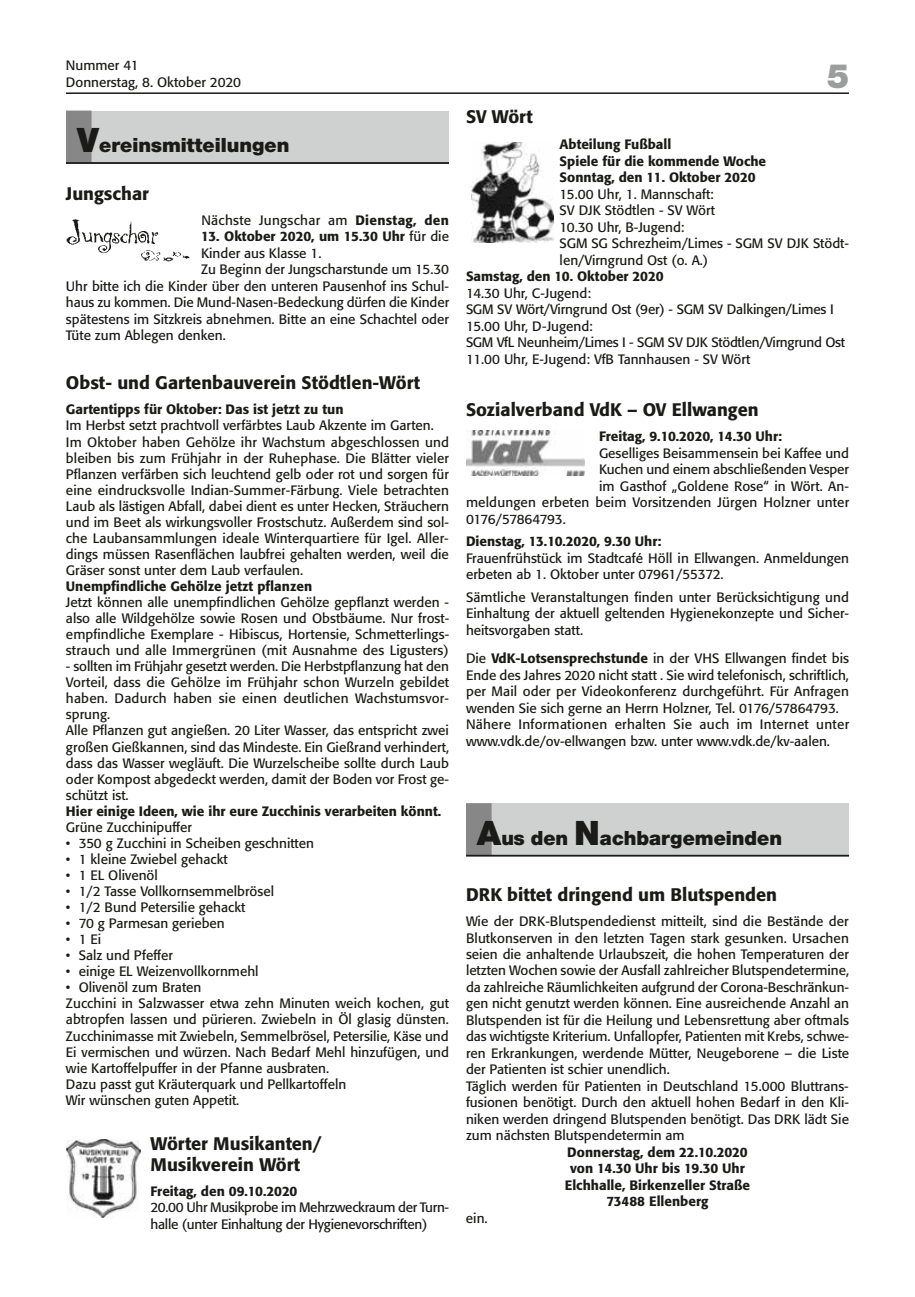
<style>
.page{position:relative;width:915px;height:1297px;background:#fff}
.page>*{position:absolute;margin:0;border:0;box-sizing:border-box;transform-origin:0 0}
.t1{font:900 36px "Nimbus Sans Novus T";color:#9c9d9d}
.t2{font:900 21px "Nimbus Sans Novus T";color:#1a1a18}
.t3{font:500 18px/21px "Formata";color:#1a1a18}
.t4{font:13.5px/16.5px "Formata";color:#1a1a18}
.t5{font:500 13.5px/16.5px "Formata";color:#1a1a18}
.t6{font:13.5px/16.5px "Formata";letter-spacing:-.02em;color:#1a1a18}
.t7{font:13.5px "Formata";letter-spacing:.02em;color:#1a1a18}
.t8{font:13.5px "Formata";letter-spacing:-.04em;color:#1a1a18}
.s1{font-size:36.15px}
.s2{font-weight:500}
.s3{font-weight:400}
</style>
<div class="page">
<hr style="left:66px;top:92px;width:782px;height:2px;background:#1a1a18">
<div style="left:66px;top:111px;width:383px;height:51px;background:#cfd0d0"></div>
<div style="left:66px;top:111px;width:25px;height:52px;background:#868786"></div>
<hr style="left:66px;top:162px;width:383px;height:2px;background:#1a1a18">
<img style="left:66px;top:219px;width:124px;height:43px">
<img style="left:67px;top:1139px;width:74px;height:78px">
<img style="left:471px;top:142px;width:82px;height:100px">
<div style="left:466px;top:803px;width:382px;height:52px;background:#cfd0d0"></div>
<div style="left:466px;top:803px;width:25px;height:52px;background:#868786"></div>
<hr style="left:466px;top:855px;width:382px;height:2px;background:#1a1a18">
<img style="left:466px;top:430px;width:118px;height:45px">
<p class="t4" style="left:66px;top:57px;width:176px">Nummer 41<br>Donnerstag, 8. Oktober 2020</p>
<h2 class="t2" style="left:77px;top:133px;width:214px"><span class="s1">V</span>ereinsmitteilungen</h2>
<h3 class="t3" style="left:66px;top:183px;width:84px">Jungschar</h3>
<p class="t7" style="left:201px;top:212px;width:249px">Nächste Jungschar am <span class="s2">Dienstag, den</span></p>
<p class="t5" style="left:201px;top:228px;width:249px">13. Oktober 2020, um 15.30 Uhr <span class="s3">für die</span></p>
<p class="t4" style="left:201px;top:245px;width:122px">Kinder aus Klasse 1.</p>
<p class="t4" style="left:201px;top:261px;width:249px">Zu Beginn der Jungscharstunde um 15.30</p>
<p class="t4" style="left:66px;top:278px;width:384px">Uhr bitte ich die Kinder über den unteren Pausenhof ins Schul-</p>
<p class="t4" style="left:66px;top:294px;width:384px">haus zu kommen. Die Mund-Nasen-Bedeckung dürfen die Kinder</p>
<p class="t4" style="left:66px;top:311px;width:384px">spätestens im Sitzkreis abnehmen. Bitte an eine Schachtel oder</p>
<p class="t4" style="left:66px;top:327px;width:161px">Tüte zum Ablegen denken.</p>
<h3 class="t3" style="left:66px;top:372px;width:355px">Obst- und Gartenbauverein Stödtlen-Wört</h3>
<p class="t5" style="left:66px;top:401px;width:279px">Gartentipps für Oktober: Das ist jetzt zu tun</p>
<p class="t4" style="left:66px;top:418px;width:384px;line-height:16px">Im Herbst setzt prachtvoll verfärbtes Laub Akzente im Garten.<br>Im Oktober haben Gehölze ihr Wachstum abgeschlossen und bleiben bis zum Frühjahr in der Ruhephase. Die Blätter vieler Pflanzen verfärben sich leuchtend gelb oder rot und sorgen für eine eindrucksvolle Indian-Summer-Färbung. Viele betrachten Laub als lästigen Abfall, dabei dient es unter Hecken, Sträuchern und im Beet als wirkungsvoller Frostschutz. Außerdem sind sol&shy;che Laubansammlungen ideale Winterquartiere für Igel. Aller&shy;dings müssen Rasenflächen laubfrei gehalten werden, weil die Gräser sonst unter dem Laub verfaulen.</p>
<p class="t5" style="left:66px;top:578px;width:248px">Unempfindliche Gehölze jetzt pflanzen</p>
<p class="t4" style="left:66px;top:594px;width:384px;line-height:16px;text-align:justify">Jetzt können alle unempfindlichen Gehölze gepflanzt werden - also alle Wildgehölze sowie Rosen und Obstbäume. Nur frost&shy;empfindliche Exemplare - Hibiscus, Hortensie, Schmetterlings&shy;strauch und alle Immergrünen (mit Ausnahme des Ligusters)</p>
<p class="t4" style="left:66px;top:658px;width:384px;line-height:16px">- sollten im Frühjahr gesetzt werden. Die Herbstpflanzung hat den Vorteil, dass die Gehölze im Frühjahr schon Wurzeln gebildet haben. Dadurch haben sie einen deutlichen Wachstumsvor&shy;sprung.<br>Alle Pflanzen gut angießen. 20 Liter Wasser, das entspricht zwei großen Gießkannen, sind das Mindeste. Ein Gießrand verhindert, dass das Wasser wegläuft. Die Wurzelscheibe sollte durch Laub oder Kompost abgedeckt werden, damit der Boden vor Frost ge&shy;schützt ist.</p>
<p class="t5" style="left:66px;top:803px;width:376px">Hier einige Ideen, wie ihr eure Zucchinis verarbeiten könnt.</p>
<p class="t4" style="left:66px;top:819px;width:127px">Grüne Zucchinipuffer</p>
<p class="t4" style="left:66px;top:835px;width:249px">• 350 g Zucchini in Scheiben geschnitten</p>
<p class="t4" style="left:66px;top:851px;width:163px">• 1 kleine Zwiebel gehackt</p>
<p class="t4" style="left:66px;top:867px;width:93px">• 1 EL Olivenöl</p>
<p class="t4" style="left:66px;top:883px;width:209px">• 1/2 Tasse Vollkornsemmelbrösel</p>
<p class="t4" style="left:66px;top:899px;width:181px">• 1/2 Bund Petersilie gehackt</p>
<p class="t4" style="left:66px;top:915px;width:160px">• 70 g Parmesan gerieben</p>
<p class="t4" style="left:66px;top:931px;width:37px">• 1 Ei</p>
<p class="t4" style="left:66px;top:947px;width:108px">• Salz und Pfeffer</p>
<p class="t4" style="left:66px;top:963px;width:194px">• einige EL Weizenvollkornmehl</p>
<p class="t4" style="left:66px;top:979px;width:384px;line-height:16px">• Olivenöl zum Braten<br>Zucchini in Salzwasser etwa zehn Minuten weich kochen, gut abtropfen lassen und pürieren. Zwiebeln in Öl glasig dünsten.<br>Zucchinimasse mit Zwiebeln, Semmelbrösel, Petersilie, Käse und Ei vermischen und würzen. Nach Bedarf Mehl hinzufügen, und wie Kartoffelpuffer in der Pfanne ausbraten.<br>Dazu passt gut Kräuterquark und Pellkartoffeln<br>Wir wünschen guten Appetit.</p>
<h3 class="t3" style="left:150px;top:1132px;width:172px">Wörter Musikanten/<br>Musikverein Wört</h3>
<p class="t5" style="left:150px;top:1182px;width:148px">Freitag, den 09.10.2020</p>
<p class="t6" style="left:150px;top:1199px;width:300px">20.00 Uhr Musikprobe im Mehrzweckraum der Turn&shy;halle (unter Einhaltung der Hygienevorschriften)</p>
<h3 class="t3" style="left:466px;top:106px;width:68px">SV Wört</h3>
<h1 class="t1" style="left:826px;top:55px;width:24px">5</h1>
<p class="t5" style="left:559px;top:136px;width:208px">Abteilung Fußball<br>Spiele für die kommende Woche<br>Sonntag, den 11. Oktober 2020</p>
<p class="t4" style="left:559px;top:185px;width:291px">15.00 Uhr, 1. Mannschaft:<br>SV DJK Stödtlen - SV Wört<br>10.30 Uhr, B-Jugend:<br>SGM SG Schrezheim/Limes - SGM SV DJK Stödt&shy;len/Virngrund Ost (o. A.)</p>
<p class="t5" style="left:466px;top:268px;width:199px">Samstag, den 10. Oktober 2020</p>
<p class="t4" style="left:466px;top:284px;width:380px">14.30 Uhr, C-Jugend:<br>SGM SV Wört/Virngrund Ost (9er) - SGM SV Dalkingen/Limes I 15.00 Uhr, D-Jugend:<br>SGM VfL Neunheim/Limes I - SGM SV DJK Stödtlen/Virngrund Ost 11.00 Uhr, E-Jugend: VfB Tannhausen - SV Wört</p>
<h3 class="t3" style="left:466px;top:399px;width:294px">Sozialverband VdK – OV Ellwangen</h3>
<p class="t5" style="left:598px;top:428px;width:184px">Freitag, 9.10.2020, 14.30 Uhr:</p>
<p class="t4" style="left:598px;top:445px;width:251px">Geselliges Beisammensein bei Kaffee und</p>
<p class="t4" style="left:598px;top:461px;width:251px">Kuchen und einem abschließenden Vesper</p>
<p class="t4" style="left:598px;top:478px;width:251px">im Gasthof „Goldene Rose“ in Wört. An-</p>
<p class="t4" style="left:466px;top:494px;width:384px">meldungen erbeten beim Vorsitzenden Jürgen Holzner unter</p>
<p class="t8" style="left:466px;top:511px;width:101px">0176/57864793.</p>
<p class="t5" style="left:466px;top:533px;width:197px">Dienstag, 13.10.2020, 9.30 Uhr:</p>
<p class="t4" style="left:466px;top:550px;width:384px">Frauenfrühstück im Stadtcafé Höll in Ellwangen. Anmeldungen erbeten ab 1. Oktober unter 07961/55372.</p>
<p class="t4" style="left:466px;top:589px;width:384px;text-align:justify">Sämtliche Veranstaltungen finden unter Berücksichtigung und Einhaltung der aktuell geltenden Hygienekonzepte und Sicher&shy;heitsvorgaben statt.</p>
<p class="t4" style="left:466px;top:650px;width:384px">Die <span class="s2">VdK-Lotsensprechstunde</span> in der VHS Ellwangen findet bis Ende des Jahres 2020 nicht statt . Sie wird telefonisch, schriftlich, per Mail oder per Videokonferenz durchgeführt. Für Anfragen wenden Sie sich gerne an Herrn Holzner, Tel. 0176/57864793.<br>Nähere Informationen erhalten Sie auch im Internet unter www.vdk.de/ov-ellwangen bzw. unter www.vdk.de/kv-aalen.</p>
<h2 class="t2" style="left:476px;top:825px;width:307px"><span class="s1">A</span>us den <span class="s1">N</span>achbargemeinden</h2>
<h3 class="t3" style="left:466px;top:884px;width:312px">DRK bittet dringend um Blutspenden</h3>
<p class="t4" style="left:466px;top:913px;width:384px">Wie der DRK-Blutspendedienst mitteilt, sind die Bestände der Blutkonserven in den letzten Tagen stark gesunken. Ursachen seien die anhaltende Urlaubszeit, die hohen Temperaturen der letzten Wochen sowie der Ausfall zahlreicher Blutspendetermine, da zahlreiche Räumlichkeiten aufgrund der Corona-Beschränkun&shy;gen nicht genutzt werden können. Eine ausreichende Anzahl an Blutspenden ist für die Heilung und Lebensrettung aber oftmals das wichtigste Kriterium. Unfallopfer, Patienten mit Krebs, schwe&shy;ren Erkrankungen, werdende Mütter, Neugeborene – die Liste der Patienten ist schier unendlich.<br>Täglich werden für Patienten in Deutschland 15.000 Bluttrans&shy;fusionen benötigt. Durch den aktuell hohen Bedarf in den Kli&shy;niken werden dringend Blutspenden benötigt. Das DRK lädt Sie zum nächsten Blutspendetermin am</p>
<p class="t5" style="left:564px;top:1144px;width:187px;text-align:center">Donnerstag, dem 22.10.2020 von 14.30 Uhr bis 19.30 Uhr<br>Elchhalle, Birkenzeller Straße<br>73488 Ellenberg</p>
<p class="t4" style="left:466px;top:1210px;width:23px">ein.</p>
</div>
